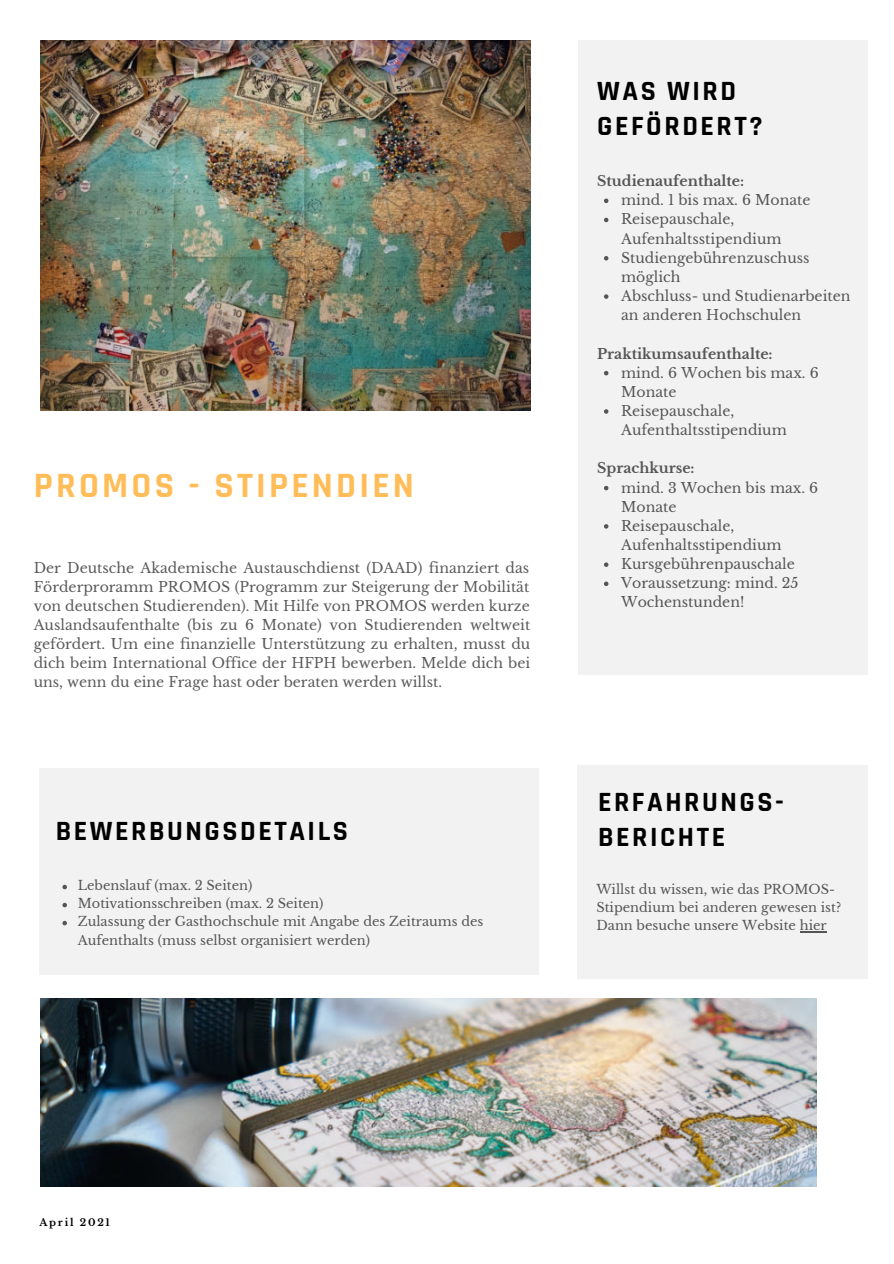
<style>
.page{position:relative;width:894px;height:1264px;background:#fff}
.page>*{position:absolute;margin:0;border:0;box-sizing:border-box;transform-origin:0 0}
.t1{font:700 36px "Rajdhani";letter-spacing:.09em;color:#ffbd59}
.t2{font:700 28.2px/35px "Rajdhani";letter-spacing:.09em;color:#000}
.t3{font:14.1px/19.2px "Libre Baskerville";color:#000}
.t4{font:700 14.1px "Libre Baskerville";color:#000}
.t5{font:12.9px/18px "Libre Baskerville";color:#000}
.t6{font:700 9.9px "Libre Baskerville";letter-spacing:.18em;color:#000}
</style>
<div class="page">
<div style="left:578px;top:41px;width:289px;height:633px;background:#f2f2f2"></div>
<svg style="left:604px;top:198px;width:4px;height:5px"></svg>
<svg style="left:604px;top:218px;width:4px;height:4px"></svg>
<svg style="left:604px;top:256px;width:4px;height:4px"></svg>
<svg style="left:604px;top:294px;width:4px;height:5px"></svg>
<svg style="left:604px;top:371px;width:4px;height:4px"></svg>
<svg style="left:604px;top:409px;width:4px;height:5px"></svg>
<svg style="left:604px;top:486px;width:4px;height:4px"></svg>
<svg style="left:604px;top:524px;width:4px;height:4px"></svg>
<svg style="left:604px;top:562px;width:4px;height:5px"></svg>
<svg style="left:604px;top:581px;width:4px;height:5px"></svg>
<div style="left:39px;top:768px;width:499px;height:206px;background:#f2f2f2"></div>
<img style="left:41px;top:41px;width:489px;height:369px">
<img style="left:41px;top:998px;width:775px;height:188px">
<div style="left:577px;top:765px;width:290px;height:213px;background:#f2f2f2"></div>
<svg style="left:62px;top:884px;width:5px;height:5px"></svg>
<svg style="left:62px;top:902px;width:5px;height:5px"></svg>
<svg style="left:62px;top:920px;width:5px;height:5px"></svg>
<svg style="left:800px;top:931px;width:26px;height:1px"></svg>
<h1 class="t1" style="left:34px;top:463px;width:381px">PROMOS - STIPENDIEN</h1>
<p class="t3" style="left:34px;top:558px;width:498px;text-align:justify">Der Deutsche Akademische Austauschdienst (DAAD) finanziert das Förderproramm PROMOS (Programm zur Steigerung der Mobilität von deutschen Studierenden). Mit Hilfe von PROMOS werden kurze Auslandsaufenthalte (bis zu 6 Monate) von Studierenden weltweit gefördert. Um eine finanzielle Unterstützung zu erhalten, musst du dich beim International Office der HFPH bewerben. Melde dich bei uns, wenn du eine Frage hast oder beraten werden willst.</p>
<h2 class="t2" style="left:56px;top:814px;width:294px">BEWERBUNGSDETAILS</h2>
<p class="t5" style="left:78px;top:876px;width:407px">Lebenslauf (max. 2 Seiten)<br>Motivationsschreiben (max. 2 Seiten)<br>Zulassung der Gasthochschule mit Angabe des Zeitraums des Aufenthalts (muss selbst organisiert werden)</p>
<h2 class="t2" style="left:597px;top:74px;width:167px">WAS WIRD<br>GEFÖRDERT?</h2>
<p class="t4" style="left:597px;top:172px;width:148px">Studienaufenthalte:</p>
<p class="t3" style="left:621px;top:191px;width:231px">mind. 1 bis max. 6 Monate<br>Reisepauschale,<br>Aufenhaltsstipendium<br>Studiengebührenzuschuss möglich<br>Abschluss- und Studienarbeiten an anderen Hochschulen</p>
<p class="t4" style="left:597px;top:345px;width:177px">Praktikumsaufenthalte:</p>
<p class="t3" style="left:621px;top:363px;width:199px">mind. 6 Wochen bis max. 6<br>Monate<br>Reisepauschale,<br>Aufenthaltsstipendium</p>
<p class="t4" style="left:597px;top:460px;width:99px">Sprachkurse:</p>
<p class="t3" style="left:621px;top:478px;width:199px">mind. 3 Wochen bis max. 6<br>Monate<br>Reisepauschale,<br>Aufenhaltsstipendium<br>Kursgebührenpauschale<br>Voraussetzung: mind. 25<br>Wochenstunden!</p>
<h2 class="t2" style="left:598px;top:785px;width:187px">ERFAHRUNGS-<br>BERICHTE</h2>
<p class="t5" style="left:596px;top:880px;width:246px">Willst du wissen, wie das PROMOS-<br>Stipendium bei anderen gewesen ist?<br>Dann besuche unsere Website hier</p>
<p class="t6" style="left:39px;top:1215px;width:72px">April 2021</p>
</div>
